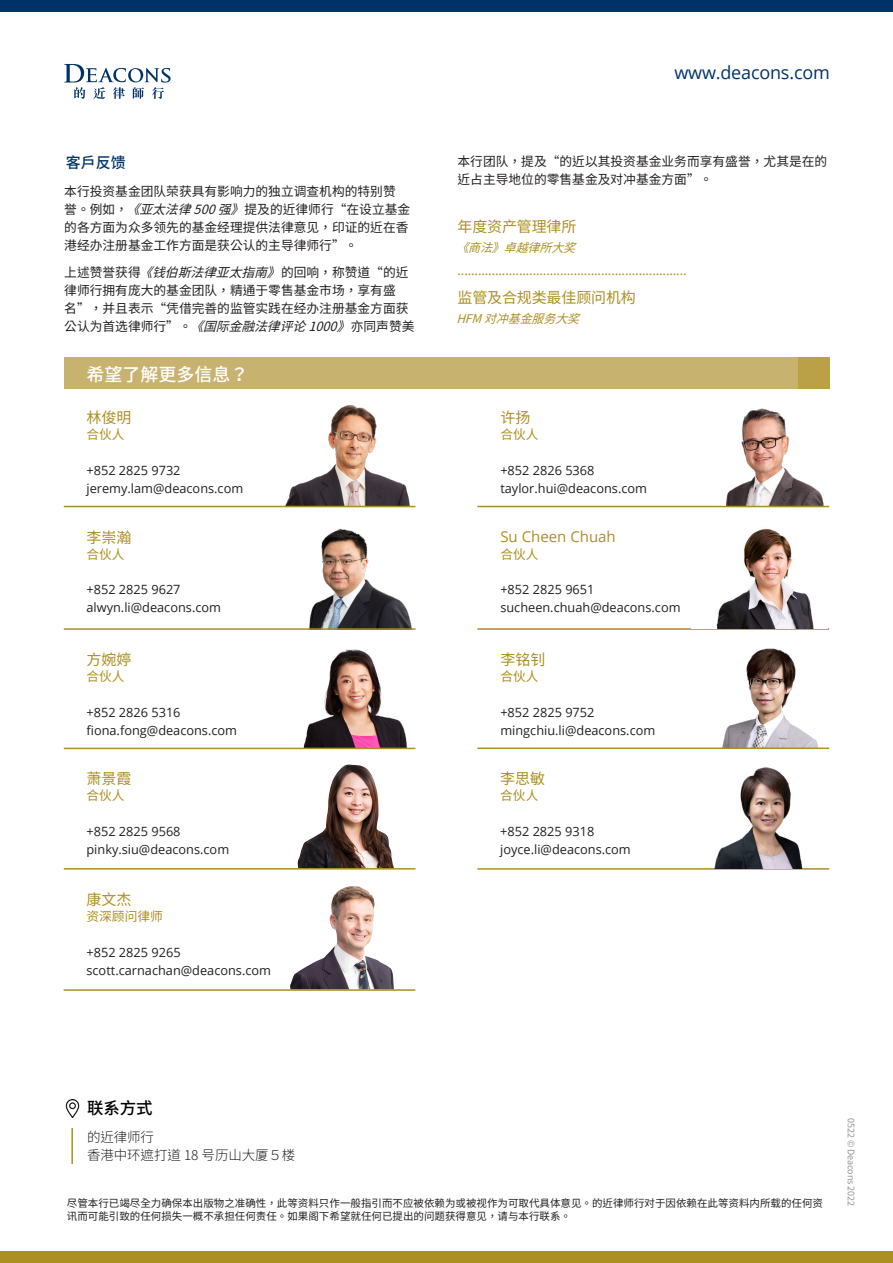
<style>
.page{position:relative;width:893px;height:1263px;background:#fff}
.page>*{position:absolute;margin:0;border:0;box-sizing:border-box;transform-origin:0 0}
.email_website{font:18px "Open Sans";letter-spacing:-.01em;color:#003268}
.Paragraph_Style_5{font:500 18px "Noto Sans CJ Ksc";color:#fff}
.Table_Heading{font:500 16.5px "Noto Sans CJ Ksc";color:#000}
.Partner_Name{font:15px "Noto Sans CJ Ksc";color:#ac8f21}
.Paragraph_Style_3{font:15px "Noto Sans CJ Ksc";letter-spacing:-.01em;color:#ac8f21}
.Partner_Name-2{font:15px "Open Sans";color:#ac8f21}
.Bullet_Point_Text{font:500 15px "Noto Sans CJ Ksc";color:#003268}
.Table_Body_Text{font:300 13.5px "Noto Sans CJ Ksc";letter-spacing:-.01em;color:#231f20}
.Partner_Title{font:12.75px "Open Sans";color:#231f20}
.Body_Text{font:12.75px/18px "Noto Sans CJ Ksc";color:#231f20}
.Paragraph_Style_3-2{font:12.75px "Noto Sans CJ Ksc";color:#ac8f21}
.Partner_Title-2{font:12.75px "Noto Sans CJ Ksc";color:#ac8f21}
.Paragraph_Style_3-3{font:italic 12px "Noto Sans CJ Ksc";color:#ac8f21}
.Body_Text_3{font:10.5px/12.6px "Noto Sans CJ Ksc";color:#231f20}
.Body_Text-2{font:9px "Noto Sans CJ Ksc";letter-spacing:-.01em;color:#939598}
.s1{font-style:italic}
</style>
<div class="page">
<div style="left:0;top:0;width:893px;height:12px;background:#003268"></div>
<div style="left:0;top:1251px;width:893px;height:12px;background:#ac8f21"></div>
<img style="left:309px;top:528px;width:103px;height:100px">
<img style="left:722px;top:648px;width:96px;height:99px">
<img style="left:302px;top:649px;width:106px;height:99px">
<img style="left:699px;top:408px;width:131px;height:99px">
<img style="left:256px;top:405px;width:160px;height:101px">
<svg style="left:64px;top:64px;width:107px;height:35px"></svg>
<hr style="left:477px;top:506px;width:352px;height:1px;background:#ac8f21">
<hr style="left:64px;top:506px;width:351px;height:1px;background:#ac8f21">
<div style="left:796px;top:357px;width:34px;height:32px;background:#baa047"></div>
<div style="left:64px;top:357px;width:733px;height:32px;background:#c8b270"></div>
<hr style="left:64px;top:628px;width:351px;height:2px;background:#ac8f21">
<hr style="left:477px;top:628px;width:352px;height:2px;background:#ac8f21">
<hr style="left:64px;top:748px;width:351px;height:1px;background:#ac8f21">
<hr style="left:477px;top:747px;width:352px;height:2px;background:#ac8f21">
<img style="left:297px;top:764px;width:97px;height:104px">
<hr style="left:64px;top:868px;width:351px;height:1px;background:#ac8f21">
<hr style="left:477px;top:868px;width:352px;height:2px;background:#ac8f21">
<img style="left:290px;top:886px;width:104px;height:103px">
<hr style="left:64px;top:989px;width:351px;height:2px;background:#ac8f21">
<img style="left:703px;top:767px;width:101px;height:102px">
<hr style="left:71px;top:1128px;width:2px;height:36px;background:#ac8f21">
<img style="left:65px;top:1099px;width:15px;height:18px">
<img style="left:692px;top:529px;width:135px;height:100px">
<p class="Bullet_Point_Text" style="left:66px;top:154px;width:61px">客户反馈</p>
<p class="Body_Text" style="left:64px;top:183px;width:348px">本行投资基金团队荣获具有影响力的独立调查机构的特别赞誉。例如，<span class="s1">《亚太法律500强》</span>提及的近律师行“在设立基金的各方面为众多领先的基金经理提供法律意见，印证的近在香港经办注册基金工作方面是获公认的主导律师行”。</p>
<p class="Body_Text" style="left:64px;top:264px;width:352px">上述赞誉获得<span class="s1">《钱伯斯法律亚太指南》</span>的回响，称赞道“的近律师行拥有庞大的基金团队，精通于零售基金市场，享有盛名”，并且表示“凭借完善的监管实践在经办注册基金方面获公认为首选律师行” 。<span class="s1">《国际金融法律评论1000》</span>亦同声赞美</p>
<p class="Paragraph_Style_5" style="left:87px;top:364px;width:163px">希望了解更多信息？</p>
<p class="Partner_Name" style="left:86px;top:409px;width:46px">林俊明</p>
<p class="Partner_Title-2" style="left:86px;top:428px;width:40px">合伙人</p>
<p class="Partner_Title" style="left:86px;top:462px;width:96px">+852 2825 9732</p>
<p class="Partner_Title" style="left:86px;top:480px;width:158px">jeremy.lam@deacons.com</p>
<p class="Partner_Name" style="left:86px;top:529px;width:46px">李崇瀚</p>
<p class="Partner_Title-2" style="left:86px;top:547px;width:40px">合伙人</p>
<p class="Partner_Title" style="left:86px;top:581px;width:96px">+852 2825 9627</p>
<p class="Partner_Title" style="left:86px;top:599px;width:136px">alwyn.li@deacons.com</p>
<p class="Partner_Name" style="left:86px;top:651px;width:46px">方婉婷</p>
<p class="Partner_Title-2" style="left:86px;top:669px;width:40px">合伙人</p>
<p class="Partner_Title" style="left:86px;top:703px;width:96px">+852 2826 5316</p>
<p class="Partner_Title" style="left:86px;top:721px;width:152px">fiona.fong@deacons.com</p>
<p class="Partner_Name" style="left:86px;top:770px;width:46px">萧景霞</p>
<p class="Partner_Title-2" style="left:86px;top:788px;width:40px">合伙人</p>
<p class="Partner_Title" style="left:86px;top:822px;width:96px">+852 2825 9568</p>
<p class="Partner_Title" style="left:86px;top:840px;width:144px">pinky.siu@deacons.com</p>
<p class="Partner_Name" style="left:86px;top:891px;width:46px">康文杰</p>
<p class="Partner_Title-2" style="left:86px;top:909px;width:78px">资深顾问律师</p>
<p class="Partner_Title" style="left:86px;top:944px;width:96px">+852 2825 9265</p>
<p class="Partner_Title" style="left:86px;top:962px;width:186px">scott.carnachan@deacons.com</p>
<p class="email_website" style="left:674px;top:60px;width:157px">www.deacons.com</p>
<p class="Body_Text" style="left:458px;top:153px;width:371px">本行团队，提及“的近以其投资基金业务而享有盛誉，尤其是在的近占主导地位的零售基金及对冲基金方面”。</p>
<p class="Paragraph_Style_3" style="left:458px;top:218px;width:120px">年度资产管理律所</p>
<p class="Paragraph_Style_3-3" style="left:456px;top:241px;width:130px">《商法》卓越律所大奖</p>
<p class="Paragraph_Style_3-2" style="left:458px;top:263px;width:231px">...................................................................</p>
<p class="Paragraph_Style_3" style="left:458px;top:289px;width:180px">监管及合规类最佳顾问机构</p>
<p class="Paragraph_Style_3-3" style="left:456px;top:312px;width:134px">HFM 对冲基金服务大奖</p>
<p class="Partner_Name" style="left:500px;top:409px;width:31px">许扬</p>
<p class="Partner_Title-2" style="left:500px;top:428px;width:40px">合伙人</p>
<p class="Partner_Title" style="left:500px;top:462px;width:96px">+852 2826 5368</p>
<p class="Partner_Title" style="left:500px;top:480px;width:148px">taylor.hui@deacons.com</p>
<p class="Partner_Name-2" style="left:500px;top:526px;width:117px">Su Cheen Chuah</p>
<p class="Partner_Title-2" style="left:500px;top:547px;width:40px">合伙人</p>
<p class="Partner_Title" style="left:500px;top:581px;width:96px">+852 2825 9651</p>
<p class="Partner_Title" style="left:500px;top:599px;width:182px">sucheen.chuah@deacons.com</p>
<p class="Partner_Name" style="left:500px;top:651px;width:46px">李铭钊</p>
<p class="Partner_Title-2" style="left:500px;top:669px;width:40px">合伙人</p>
<p class="Partner_Title" style="left:500px;top:703px;width:96px">+852 2825 9752</p>
<p class="Partner_Title" style="left:500px;top:721px;width:156px">mingchiu.li@deacons.com</p>
<p class="Partner_Name" style="left:500px;top:770px;width:46px">李思敏</p>
<p class="Partner_Title-2" style="left:500px;top:788px;width:40px">合伙人</p>
<p class="Partner_Title" style="left:500px;top:822px;width:96px">+852 2825 9318</p>
<p class="Partner_Title" style="left:500px;top:840px;width:132px">joyce.li@deacons.com</p>
<p class="Table_Heading" style="left:87px;top:1099px;width:67px">联系方式</p>
<p class="Table_Body_Text" style="left:87px;top:1129px;width:68px">的近律师行</p>
<p class="Table_Body_Text" style="left:87px;top:1147px;width:210px">香港中环遮打道 18 号历山大厦５楼</p>
<p class="Body_Text_3" style="left:67px;top:1197px;width:757px">尽管本行已竭尽全力确保本出版物之准确性，此等资料只作一般指引而不应被依赖为或被视作为可取代具体意见。的近律师行对于因依赖在此等资料内所载的任何资讯而可能引致的任何损失一概不承担任何责任。如果阁下希望就任何已提出的问题获得意见，请与本行联系。</p>
<p class="Body_Text-2" style="left:856px;top:1118px;width:89px;rotate:90deg">0522 © Deacons 2022</p>
</div>
